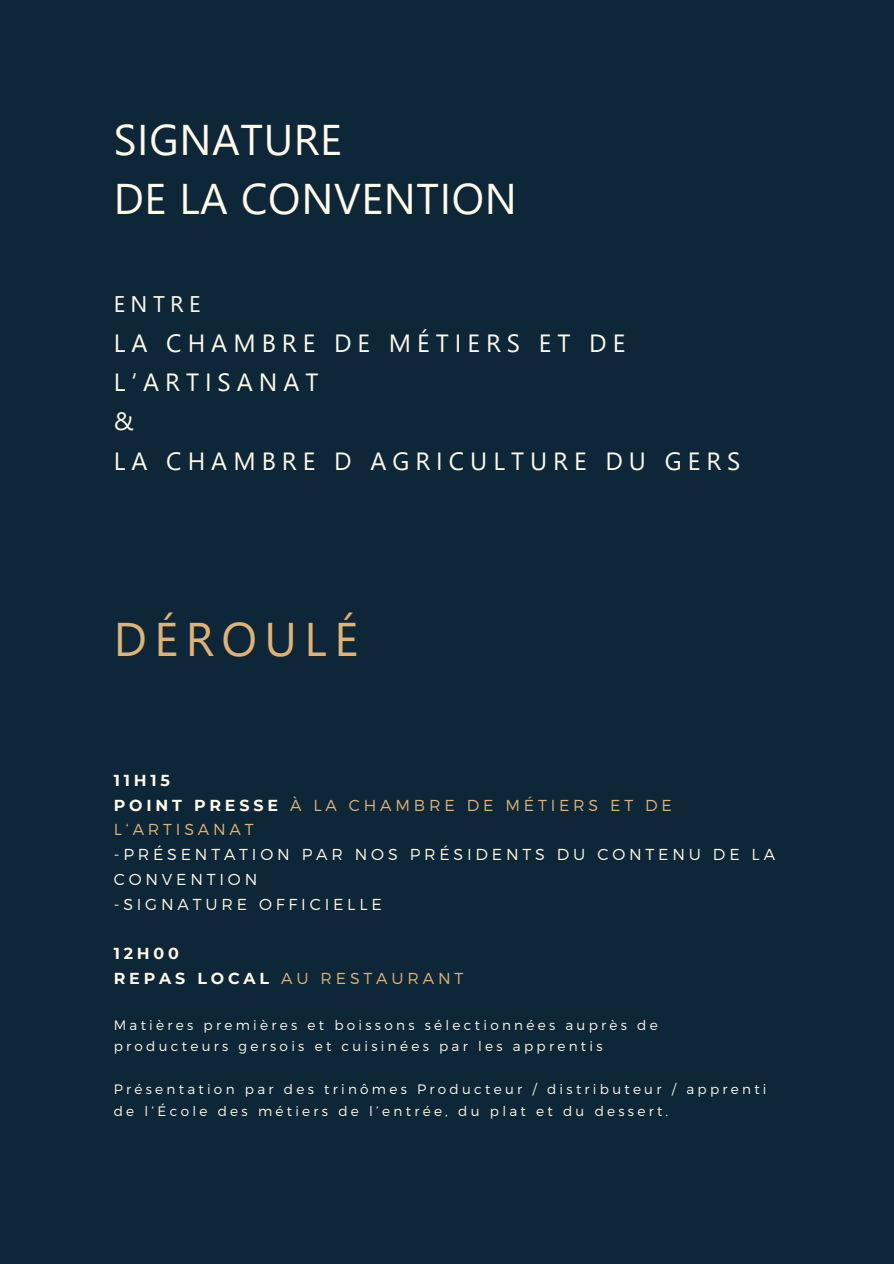
<style>
.page{position:relative;width:894px;height:1264px;background:#fff}
.page>*{position:absolute;margin:0;border:0;box-sizing:border-box;transform-origin:0 0}
.t1{font:47.1px "Segoe UI";letter-spacing:.16em;color:#e1b275}
.t2{font:42.9px/59.7px "Segoe UI";letter-spacing:.015em;color:#fff9e7}
.t3{font:24.9px/39.3px "Segoe UI";letter-spacing:.24em;color:#fff9e7}
.t4{font:22.65px "Segoe UI";letter-spacing:.24em;color:#fff9e7}
.t5{font:300 15.9px/24.8px "Montserrat";letter-spacing:.24em;color:#fff9e7}
.t6{font:300 15.9px/24.8px "Montserrat";letter-spacing:.24em;color:#e1b275}
.t7{font:700 15.9px/24.8px "Montserrat";letter-spacing:.24em;color:#fff9e7}
.t8{font:300 13.65px/21.3px "Montserrat";letter-spacing:.24em;color:#fff9e7}
.s1{font-weight:700;color:#fff9e7}
.s2{font-weight:300;color:#e1b275}
</style>
<div class="page">
<div style="left:0;top:0;width:893px;height:1263px;background:#0d2739"></div>
<h2 class="t2" style="left:114px;top:107px;width:404px">SIGNATURE<br>DE LA CONVENTION</h2>
<h1 class="t4" style="left:114px;top:288px;width:88px">ENTRE</h1>
<h1 class="t3" style="left:114px;top:322px;width:628px">LA CHAMBRE DE MÉTIERS ET DE<br>L‘ARTISANAT<br>&amp;<br>LA CHAMBRE D AGRICULTURE DU GERS</h1>
<h1 class="t1" style="left:114px;top:605px;width:246px">DÉROULÉ</h1>
<p class="t6" style="left:114px;top:767px;width:559px"><span class="s1">11H15<br>POINT PRESSE</span> À LA CHAMBRE DE MÉTIERS ET DE<br>L‘ARTISANAT</p>
<p class="t5" style="left:114px;top:841px;width:662px">-PRÉSENTATION PAR NOS PRÉSIDENTS DU CONTENU DE LA<br>CONVENTION<br>-SIGNATURE OFFICIELLE</p>
<p class="t7" style="left:114px;top:941px;width:351px">12H00<br>REPAS LOCAL <span class="s2">AU RESTAURANT</span></p>
<p class="t8" style="left:114px;top:1013px;width:545px">Matières premières et boissons sélectionnées auprès de producteurs gersois et cuisinées par les apprentis</p>
<p class="t8" style="left:114px;top:1077px;width:654px">Présentation par des trinômes Producteur / distributeur / apprenti de l’École des métiers de l’entrée, du plat et du dessert.</p>
</div>
